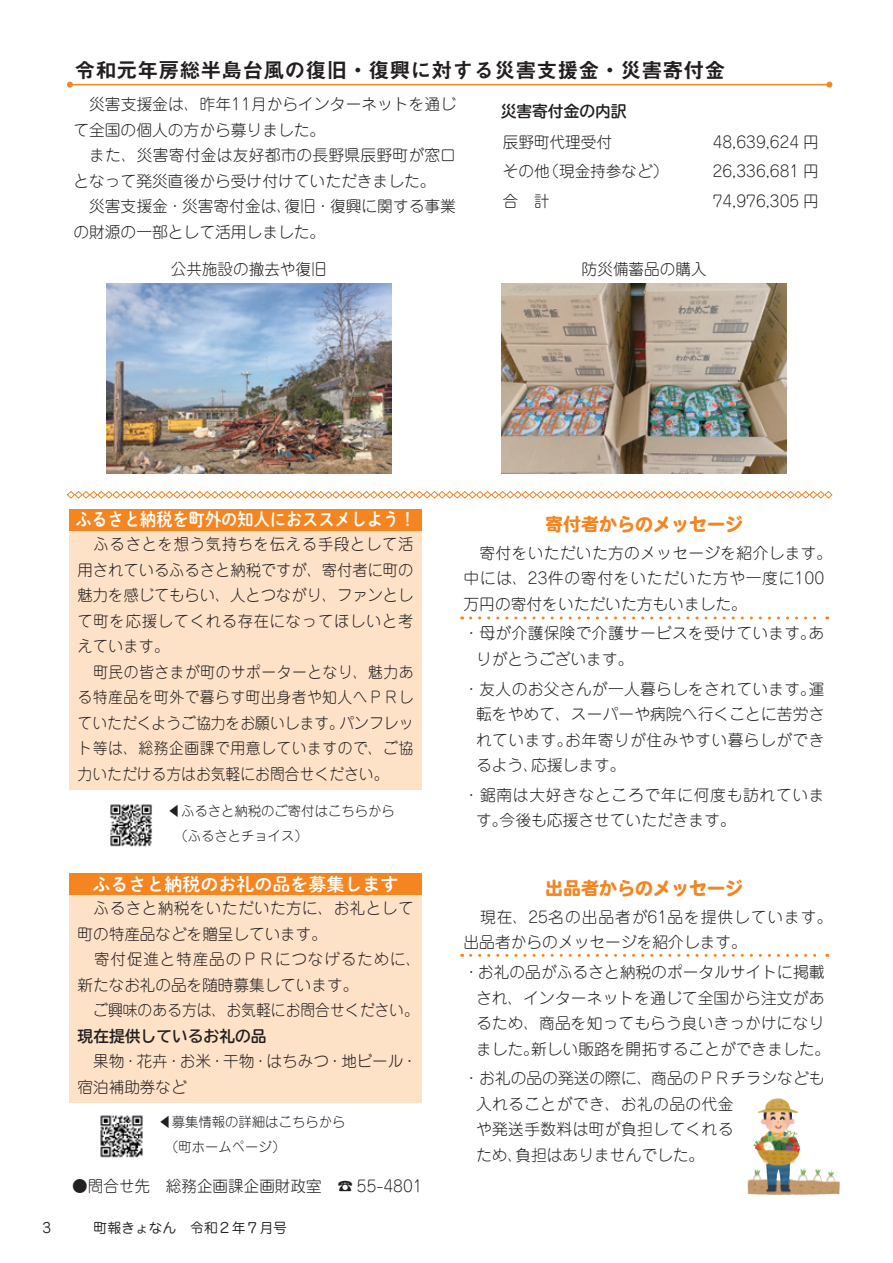
<style>
.page{position:relative;width:893px;height:1263px;background:#fff}
.page>*{position:absolute;margin:0;border:0;box-sizing:border-box;transform-origin:0 0}
.t1{font:21px "Midashi Go Pr 6 N MB31";color:#231f20}
.t2{font:18px "Heisei Maru Go Std W8";color:#f58520}
.t3{font:18px "DNP Shuei M Go Std B";color:#fff;scale:.9 1}
.t4{font:18px "DNP Shuei M Go Std B";color:#fff}
.t5{font:300 15.75px/25.5px "Jun 101 Pro";color:#231f20}
.t6{font:300 15.75px/25.5px "Jun 101 Pro";letter-spacing:.02em;color:#231f20}
.t7{font:300 15.75px/25.5px "Jun 101 Pro";color:#231f20;scale:.94 1}
.t8{font:300 15.75px/25.5px "Jun 101 Pro";letter-spacing:.03em;color:#231f20}
.t9{font:300 15.75px/25.5px "Jun 101 Pro";letter-spacing:.035em;color:#231f20;text-align:right;scale:.94 1}
.t10{font:300 15.75px "Jun 101 Pro";letter-spacing:.025em;color:#231f20}
.t11{font:300 15.75px/29.7px "Jun 101 Pro";letter-spacing:.045em;color:#231f20}
.t12{font:700 15.75px "TBUDR Go Std";color:#231f20}
.t13{font:13.8px "Jun 201 Pro";color:#231f20}
.t14{font:300 13.5px/25.5px "Jun 101 Pro";color:#231f20}
</style>
<div class="page">
<svg style="left:471px;top:616px;width:357px;height:3px"></svg>
<svg style="left:471px;top:954px;width:357px;height:3px"></svg>
<div style="left:69px;top:530px;width:353px;height:260px;background:#fee2c8"></div>
<div style="left:69px;top:509px;width:353px;height:21px;background:#f58520"></div>
<img style="left:110px;top:804px;width:42px;height:43px">
<div style="left:69px;top:894px;width:353px;height:209px;background:#fee2c8"></div>
<div style="left:69px;top:873px;width:353px;height:21px;background:#f58520"></div>
<img style="left:100px;top:1115px;width:43px;height:43px">
<img style="left:502px;top:284px;width:285px;height:190px">
<img style="left:106px;top:284px;width:285px;height:190px">
<img style="left:747px;top:1098px;width:31px;height:97px">
<hr style="left:70px;top:84px;width:759px;height:1px;background:#f58520">
<svg style="left:67px;top:82px;width:6px;height:6px"></svg>
<svg style="left:826px;top:82px;width:6px;height:6px"></svg>
<svg style="left:67px;top:491px;width:766px;height:8px"></svg>
<h1 class="t1" style="left:74px;top:53px;width:652px">令和元年房総半島台風の復旧・復興に対する災害支援金・災害寄付金</h1>
<p class="t5" style="left:89px;top:90px;width:368px">災害支援金は、昨年11月からインターネットを通じ</p>
<p class="t5" style="left:73px;top:115px;width:253px">て全国の個人の方から募りました。</p>
<p class="t5" style="left:73px;top:141px;width:384px">　また、災害寄付金は友好都市の長野県辰野町が窓口</p>
<p class="t5" style="left:73px;top:166px;width:364px">となって発災直後から受け付けていただきました。</p>
<p class="t5" style="left:284px;top:192px;width:173px">復旧・復興に関する事業</p>
<p class="t5" style="left:73px;top:192px;width:253px">　災害支援金・災害寄付金は、<br>の財源の一部として活用しました。</p>
<p class="t5" style="left:171px;top:254px;width:157px">公共施設の撤去や復旧</p>
<p class="t12" style="left:501px;top:98px;width:127px">災害寄付金の内訳</p>
<p class="t5" style="left:503px;top:127px;width:111px">辰野町代理受付</p>
<p class="t5" style="left:713px;top:127px;width:108px">48,639,624 円</p>
<p class="t5" style="left:543px;top:157px;width:126px">（現金持参など）</p>
<p class="t5" style="left:503px;top:157px;width:48px">その他</p>
<p class="t5" style="left:713px;top:157px;width:108px">26,336,681 円</p>
<p class="t5" style="left:503px;top:187px;width:48px">合　計</p>
<p class="t5" style="left:713px;top:187px;width:108px">74,976,305 円</p>
<p class="t5" style="left:582px;top:254px;width:126px">防災備蓄品の購入</p>
<p class="t3" style="left:75px;top:506px;width:379px">ふるさと納税を町外の知人におススメしよう!</p>
<p class="t5" style="left:78px;top:530px;width:337px;text-align:justify">　ふるさとを想う気持ちを伝える手段として活用されているふるさと納税ですが、寄付者に町の魅力を感じてもらい、人とつながり、ファンとして町を応援してくれる存在になってほしいと考えています。</p>
<p class="t9" style="left:78px;top:657px;width:359px">町民の皆さまが町のサポーターとなり、魅力ある特産品を町外で暮らす町出身者や知人へＰＲしパンフレッ</p>
<p class="t7" style="left:78px;top:708px;width:359px">ていただくようご協力をお願いします。<br>ト等は、総務企画課で用意していますので、ご協力いただける方はお気軽にお問合せください。</p>
<p class="t14" style="left:168px;top:796px;width:229px">◀ふるさと納税のご寄付はこちらから　（ふるさとチョイス(</p>
<p class="t4" style="left:93px;top:870px;width:308px">ふるさと納税のお礼の品を募集します</p>
<p class="t8" style="left:78px;top:894px;width:345px;text-indent:16px">ふるさと納税をいただいた方に、お礼として町の特産品などを贈呈しています。<br>　寄付促進と特産品のＰＲにつなげるために、新たなお礼の品を随時募集しています。</p>
<p class="t7" style="left:93px;top:996px;width:348px">ご興味のある方は、お気軽にお問合せください。</p>
<p class="t12" style="left:78px;top:1023px;width:190px">現在提供しているお礼の品</p>
<p class="t5" style="left:78px;top:1047px;width:341px">　果物・花卉・お米・干物・はちみつ・地ビール・宿泊補助券など</p>
<p class="t14" style="left:158px;top:1107px;width:189px">◀募集情報の詳細はこちらから　（町ホームページ(</p>
<p class="t5" style="left:72px;top:1171px;width:251px">●問合せ先　総務企画課企画財政室</p>
<p class="t5" style="left:337px;top:1171px;width:87px">☎ 55-4801</p>
<p class="t13" style="left:43px;top:1216px;width:24px">3　</p>
<p class="t13" style="left:94px;top:1216px;width:195px">町報きょなん　令和２年７月号</p>
<p class="t2" style="left:545px;top:514px;width:199px">寄付者からのメッセージ</p>
<p class="t6" style="left:463px;top:538px;width:370px;text-indent:16px">寄付をいただいた方のメッセージを紹介します。中には、23件の寄付をいただいた方や一度に100万円の寄付をいただいた方もいました。</p>
<p class="t6" style="left:476px;top:619px;width:350px;text-indent:-12px">・母が介護保険で介護サービスを受けていますあ。りがとうございます。</p>
<p class="t6" style="left:464px;top:674px;width:363px;text-align:right">・友人のお父さんが一人暮らしをされています運。転をやめて、スーパーや病院へ行くことに苦労さお年寄りが住みやすい暮らしができ</p>
<p class="t5" style="left:531px;top:725px;width:96px;text-indent:-55px">れています。<br>応援します。</p>
<p class="t11" style="left:464px;top:748px;width:363px;text-indent:12px">るよう、<br>・鋸南は大好きなところで年に何度も訪れていま</p>
<p class="t5" style="left:500px;top:806px;width:238px">今後も応援させていただきます。</p>
<p class="t5" style="left:476px;top:806px;width:33px">す。</p>
<p class="t2" style="left:545px;top:878px;width:199px">出品者からのメッセージ</p>
<p class="t5" style="left:463px;top:902px;width:370px">　現在、25名の出品者が61品を提供しています。出品者からのメッセージを紹介します。</p>
<p class="t5" style="left:464px;top:957px;width:362px">・お礼の品がふるさと納税のポータルサイトに掲載</p>
<p class="t5" style="left:476px;top:983px;width:350px">され、インターネットを通じて全国から注文があ</p>
<p class="t5" style="left:476px;top:1008px;width:350px">るため、商品を知ってもらう良いきっかけになり</p>
<p class="t5" style="left:531px;top:1034px;width:301px">新しい販路を開拓することができました。</p>
<p class="t5" style="left:464px;top:1032px;width:362px;line-height:29.7px;text-indent:12px">ました。<br>・お礼の品の発送の際に、商品のＰＲチラシなども</p>
<p class="t10" style="left:476px;top:1091px;width:259px">入れることができ、お礼の品の代金</p>
<p class="t10" style="left:476px;top:1117px;width:259px">や発送手数料は町が負担してくれる</p>
<p class="t5" style="left:515px;top:1140px;width:190px">負担はありませんでした。</p>
<p class="t5" style="left:476px;top:1140px;width:49px">ため、</p>
</div>
